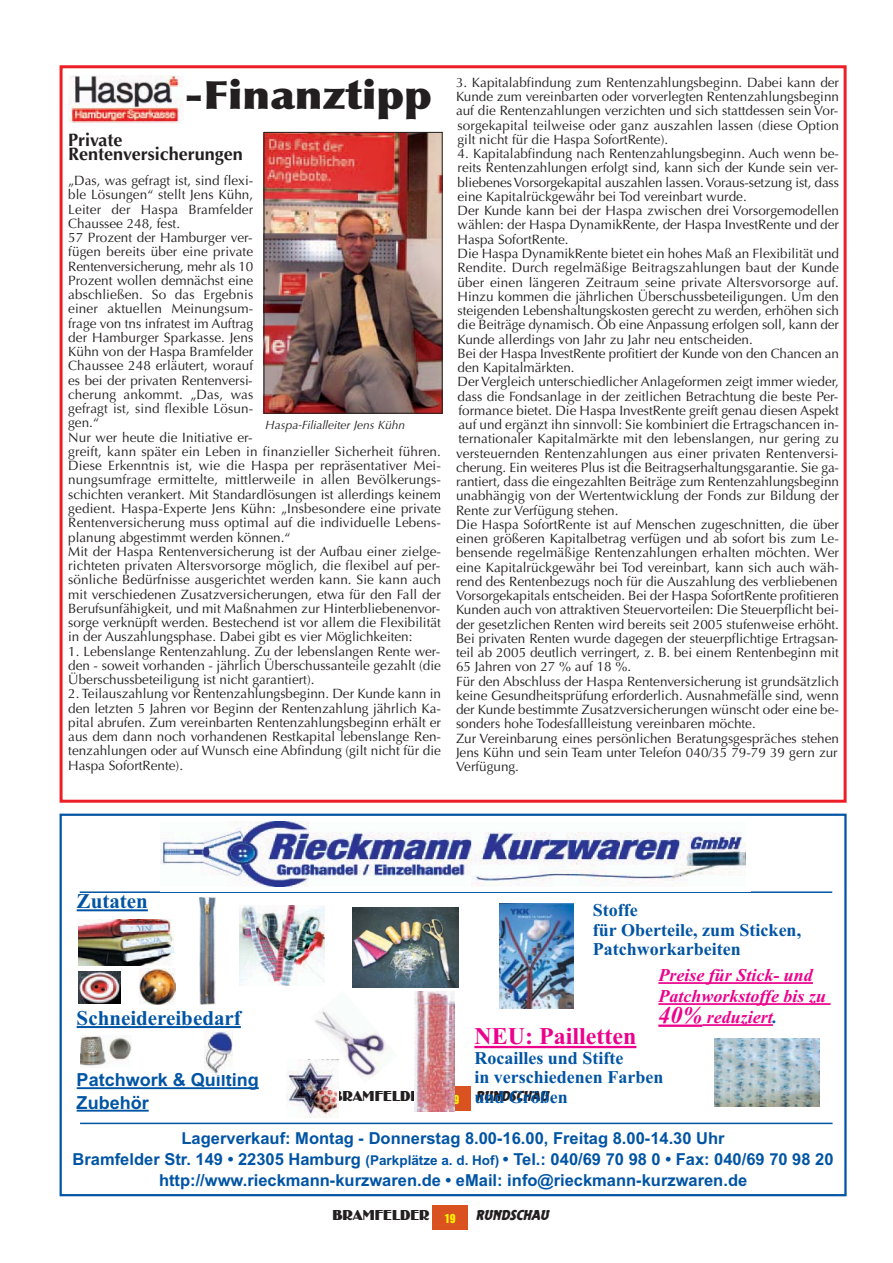
<style>
.page{position:relative;width:893px;height:1263px;background:#fff}
.page>*{position:absolute;margin:0;border:0;box-sizing:border-box;transform-origin:0 0}
.t1{font:900 39px "Optima";color:#231f20;scale:1.1 1}
.t2{font:700 24px "Times New Roman";color:#ec008c}
.t3{font:700 21px "Times New Roman";color:#0054a4}
.t4{font:700 18px/19.5px "Times New Roman";color:#0054a4}
.t5{font:italic 700 18px/21px "Times New Roman";color:#ec008c}
.t6{font:700 18px/14.2px "Optima";color:#231f20}
.t7{font:700 18px/22.5px "Arial";color:#0054a4}
.t8{font:700 16.5px/21px "Arial";color:#0054a4;text-align:center}
.t9{font:15px "Birmingham";color:#231f20}
.t10{font:italic 15px "Elmshorn";color:#231f20}
.t11{font:13.5px/14.2px "Optima";color:#231f20;text-align:justify}
.t12{font:italic 12px "Optima";color:#231f20}
.s1{font-size:24px}
.s2{color:#0054a4}
.s3{font-size:13.5px}
.s4{font-family:"Elmshorn";font-style:italic}
</style>
<div class="page">
<div style="left:435px;top:1086px;width:36px;height:24px;background:#da521f"></div>
<div style="left:60px;top:814px;width:786px;height:382px;border:2px solid #0054a4"></div>
<hr style="left:77px;top:909px;width:71px;height:2px;background:#0054a4">
<hr style="left:77px;top:1026px;width:164px;height:2px;background:#0054a4">
<hr style="left:77px;top:1087px;width:182px;height:2px;background:#0054a4">
<hr style="left:77px;top:1110px;width:72px;height:2px;background:#0054a4">
<hr style="left:80px;top:891px;width:752px;height:2px;background:#0054a4">
<hr style="left:80px;top:1123px;width:752px;height:1px;background:#0054a4">
<img style="left:204px;top:1030px;width:29px;height:45px">
<img style="left:81px;top:1035px;width:51px;height:32px">
<img style="left:79px;top:919px;width:94px;height:47px">
<img style="left:239px;top:905px;width:85px;height:81px">
<img style="left:414px;top:992px;width:41px;height:120px">
<img style="left:310px;top:1011px;width:76px;height:67px">
<img style="left:286px;top:1060px;width:52px;height:57px">
<img style="left:499px;top:904px;width:74px;height:105px">
<img style="left:200px;top:898px;width:15px;height:106px">
<div style="left:161px;top:818px;width:590px;height:74px;background:#fff"></div>
<img style="left:161px;top:821px;width:584px;height:66px">
<img style="left:352px;top:907px;width:106px;height:80px">
<img style="left:140px;top:968px;width:35px;height:36px">
<img style="left:714px;top:1038px;width:106px;height:68px">
<img style="left:78px;top:971px;width:43px;height:33px">
<hr style="left:474px;top:1046px;width:162px;height:2px;background:#ec008c">
<hr style="left:658px;top:982px;width:155px;height:2px;background:#ec008c">
<hr style="left:658px;top:1003px;width:172px;height:2px;background:#ec008c">
<hr style="left:658px;top:1025px;width:44px;height:2px;background:#ec008c">
<hr style="left:702px;top:1024px;width:71px;height:2px;background:#ec008c">
<div style="left:60px;top:65px;width:786px;height:738px;border:3px solid #ed1e25"></div>
<img style="left:69px;top:76px;width:114px;height:48px">
<img style="left:266px;top:134px;width:174px;height:277px">
<div style="left:264px;top:132px;width:178px;height:281px;border:1px solid #231f20"></div>
<div style="left:432px;top:1205px;width:35px;height:24px;background:#da521f"></div>
<h1 class="t1" style="left:185px;top:79px;width:226px">-Finanztipp</h1>
<h3 class="t6" style="left:68px;top:135px;width:176px">Private<br>Rentenversicherungen</h3>
<p class="t11" style="left:68px;top:175px;width:374px;text-align:left">„Das, was gefragt ist, sind flexi-<br>ble Lösungen“ stellt Jens Kühn,<br>Leiter der Haspa Bramfelder<br>Chaussee 248, fest.<br>57 Prozent der Hamburger ver-<br>fügen bereits über eine private<br>Rentenversicherung, mehr als 10<br>Prozent wollen demnächst eine<br>abschließen. So das Ergebnis<br>einer aktuellen Meinungsum-<br>frage von tns infratest im Auftrag<br>der Hamburger Sparkasse. Jens<br>Kühn von der Haspa Bramfelder<br>Chaussee 248 erläutert, worauf<br>es bei der privaten Rentenversi-<br>cherung ankommt. „Das, was<br>gefragt ist, sind flexible Lösun-<br>gen.“<br>Nur wer heute die Initiative er-<br>greift, kann später ein Leben in finanzieller Sicherheit führen.<br>Diese Erkenntnis ist, wie die Haspa per repräsentativer Mei&shy;nungsumfrage ermittelte, mittlerweile in allen Bevölkerungs&shy;schichten verankert. Mit Standardlösungen ist allerdings keinem gedient. Haspa-Experte Jens Kühn: „Insbesondere eine private Rentenversicherung muss optimal auf die individuelle Lebens&shy;planung abgestimmt werden können.“<br>Mit der Haspa Rentenversicherung ist der Aufbau einer zielge&shy;richteten privaten Altersvorsorge möglich, die flexibel auf per&shy;sönliche Bedürfnisse ausgerichtet werden kann. Sie kann auch mit verschiedenen Zusatzversicherungen, etwa für den Fall der Berufsunfähigkeit, und mit Maßnahmen zur Hinterbliebenenvor&shy;sorge verknüpft werden. Bestechend ist vor allem die Flexibilität in der Auszahlungsphase. Dabei gibt es vier Möglichkeiten:</p>
<p class="t11" style="left:68px;top:645px;width:374px">1. Lebenslange Rentenzahlung. Zu der lebenslangen Rente wer&shy;den - soweit vorhanden - jährlich Überschussanteile gezahlt (die Überschussbeteiligung ist nicht garantiert).</p>
<p class="t11" style="left:68px;top:688px;width:374px">2. Teilauszahlung vor Rentenzahlungsbeginn. Der Kunde kann in den letzten 5 Jahren vor Beginn der Rentenzahlung jährlich Ka&shy;pital abrufen. Zum vereinbarten Rentenzahlungsbeginn erhält er aus dem dann noch vorhandenen Restkapital lebenslange Ren&shy;tenzahlungen oder auf Wunsch eine Abfindung (gilt nicht für die Haspa SofortRente).</p>
<p class="t12" style="left:265px;top:420px;width:141px">Haspa-Filialleiter Jens Kühn</p>
<p class="t11" style="left:456px;top:77px;width:384px">3. Kapitalabfindung zum Rentenzahlungsbeginn. Dabei kann der Kunde zum vereinbarten oder vorverlegten Rentenzahlungsbeginn auf die Rentenzahlungen verzichten und sich stattdessen sein Vor&shy;sorgekapital teilweise oder ganz auszahlen lassen (diese Option gilt nicht für die Haspa SofortRente).</p>
<p class="t11" style="left:456px;top:148px;width:384px;text-align:left">4. Kapitalabfindung nach Rentenzahlungsbeginn. Auch wenn be&shy;reits Rentenzahlungen erfolgt sind, kann sich der Kunde sein ver&shy;bliebenes Vorsorgekapital auszahlen lassen. Voraus-setzung ist, dass eine Kapitalrückgewähr bei Tod vereinbart wurde.<br>Der Kunde kann bei der Haspa zwischen drei Vorsorgemodellen wählen: der Haspa DynamikRente, der Haspa InvestRente und der Haspa SofortRente.<br>Die Haspa DynamikRente bietet ein hohes Maß an Flexibilität und Rendite. Durch regelmäßige Beitragszahlungen baut der Kunde über einen längeren Zeitraum seine private Altersvorsorge auf.<br>Hinzu kommen die jährlichen Überschussbeteiligungen. Um den steigenden Lebenshaltungskosten gerecht zu werden, erhöhen sich die Beiträge dynamisch. Ob eine Anpassung erfolgen soll, kann der Kunde allerdings von Jahr zu Jahr neu entscheiden.<br>Bei der Haspa InvestRente profitiert der Kunde von den Chancen an den Kapitalmärkten.<br>Der Vergleich unterschiedlicher Anlageformen zeigt immer wieder, dass die Fondsanlage in der zeitlichen Betrachtung die beste Per&shy;formance bietet. Die Haspa InvestRente greift genau diesen Aspekt auf und ergänzt ihn sinnvoll: Sie kombiniert die Ertragschancen in&shy;ternationaler Kapitalmärkte mit den lebenslangen, nur gering zu versteuernden Rentenzahlungen aus einer privaten Rentenversi&shy;cherung. Ein weiteres Plus ist die Beitragserhaltungsgarantie. Sie ga&shy;rantiert, dass die eingezahlten Beiträge zum Rentenzahlungsbeginn unabhängig von der Wertentwicklung der Fonds zur Bildung der Rente zur Verfügung stehen.<br>Die Haspa SofortRente ist auf Menschen zugeschnitten, die über einen größeren Kapitalbetrag verfügen und ab sofort bis zum Le&shy;bensende regelmäßige Rentenzahlungen erhalten möchten. Wer eine Kapitalrückgewähr bei Tod vereinbart, kann sich auch wäh&shy;rend des Rentenbezugs noch für die Auszahlung des verbliebenen Vorsorgekapitals entscheiden. Bei der Haspa SofortRente profitieren Kunden auch von attraktiven Steuervorteilen: Die Steuerpflicht bei&shy;der gesetzlichen Renten wird bereits seit 2005 stufenweise erhöht.<br>Bei privaten Renten wurde dagegen der steuerpflichtige Ertragsan&shy;teil ab 2005 deutlich verringert, z. B. bei einem Rentenbeginn mit 65 Jahren von 27 % auf 18 %.<br>Für den Abschluss der Haspa Rentenversicherung ist grundsätzlich keine Gesundheitsprüfung erforderlich. Ausnahmefälle sind, wenn der Kunde bestimmte Zusatzversicherungen wünscht oder eine be&shy;sonders hohe Todesfallleistung vereinbaren möchte.<br>Zur Vereinbarung eines persönlichen Beratungsgespräches stehen Jens Kühn und sein Team unter Telefon 040/35 79-79 39 gern zur Verfügung.</p>
<h3 class="t3" style="left:77px;top:894px;width:73px">Zutaten</h3>
<h3 class="t3" style="left:77px;top:1011px;width:166px">Schneidereibedarf</h3>
<h3 class="t4" style="left:593px;top:903px;width:210px">Stoffe<br>für Oberteile, zum Sticken,<br>Patchworkarbeiten</h3>
<h3 class="t5" style="left:658px;top:964px;width:169px">Preise für Stick- und<br>Patchworkstoffe bis zu<br><span class="s1">40%</span> reduziert<span class="s2">.</span></h3>
<h2 class="t2" style="left:474px;top:1029px;width:163px">NEU: Pailletten</h2>
<h3 class="t4" style="left:474px;top:1050px;width:190px">Rocailles und Stifte<br>in verschiedenen Farben und Größen</h3>
<h3 class="t7" style="left:77px;top:1070px;width:184px">Patchwork &amp; Quilting<br>Zubehör</h3>
<p class="t8" style="left:73px;top:1129px;width:762px">Lagerverkauf: Montag - Donnerstag 8.00-16.00, Freitag 8.00-14.30 Uhr<br>Bramfelder Str. 149 • 22305 Hamburg <span class="s3">(Parkplätze a. d. Hof)</span> • Tel.: 040/69 70 98 0 • Fax: 040/69 70 98 20 http://www.rieckmann-kurzwaren.de • eMail: info@rieckmann-kurzwaren.de</p>
<p class="t9" style="left:332px;top:1091px;width:220px">BRAMFELDER <sub>19</sub> <span class="s4">RUNDSCHAU</span></p>
<p class="t9" style="left:332px;top:1210px;width:125px">BRAMFELDER <sub>19</sub></p>
<p class="t10" style="left:475px;top:1206px;width:76px">RUNDSCHAU</p>
</div>
